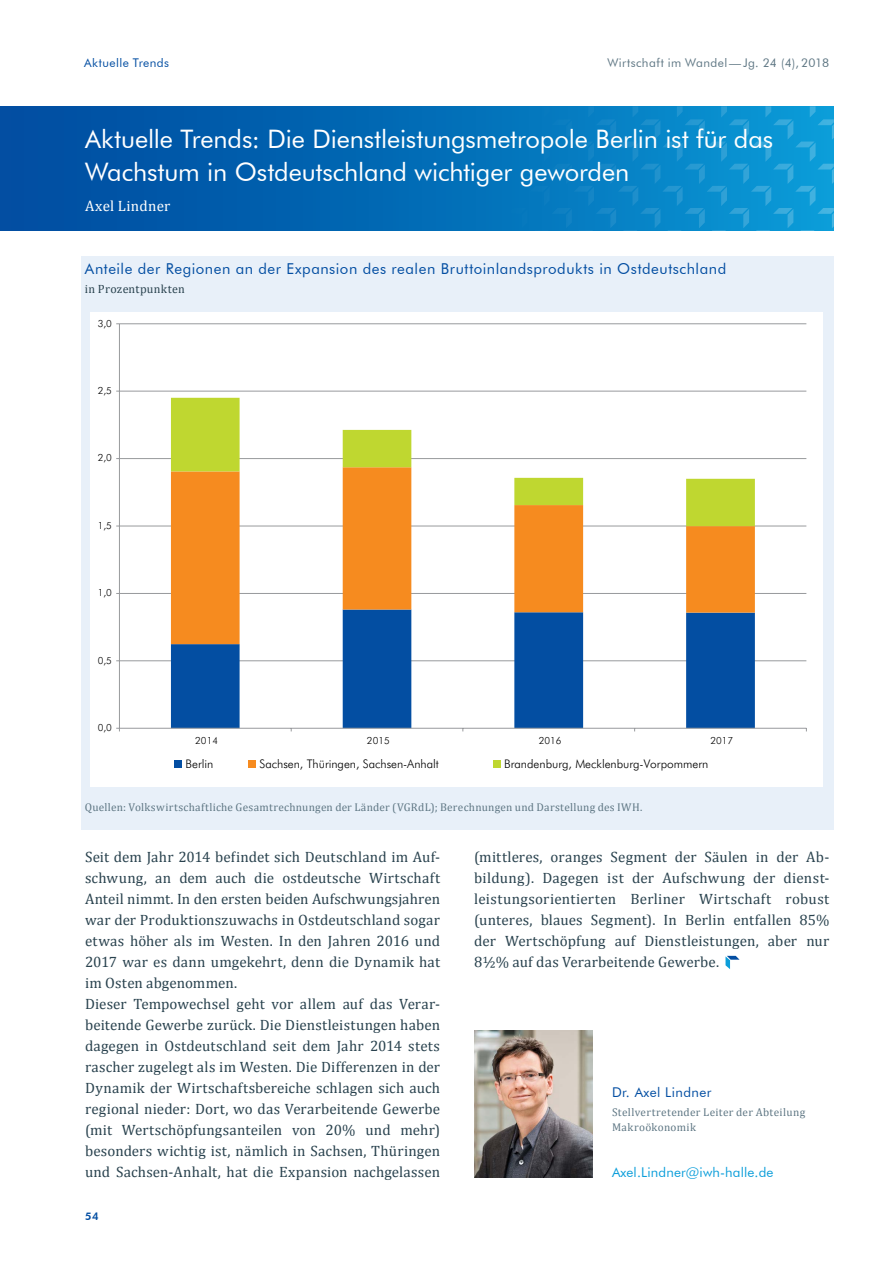
<style>
.page{position:relative;width:893px;height:1263px;background:#fff}
.page>*{position:absolute;margin:0;border:0;box-sizing:border-box;transform-origin:0 0}
.t1{font:25.5px/33px "Futura BT";letter-spacing:-.005em;color:#fff}
.t2{font:15px/21px "Cambria";letter-spacing:.01em;color:#29424e;text-align:justify}
.t3{font:15px "Futura BT";letter-spacing:.035em;color:#034ea2}
.t4{font:15px "Cambria";letter-spacing:.01em;color:#fff}
.t5{font:13.5px "Futura BT";letter-spacing:.01em;color:#0c9eda}
.t6{font:13.5px "Futura BT";letter-spacing:.03em;color:#034ea2}
.t7{font:12px "Futura BT";letter-spacing:.035em;color:#5f7784}
.t8{font:12px "Cambria";letter-spacing:.025em;color:#29424e}
.t9{font:12px "Futura BT";letter-spacing:.035em;color:#034ea2}
.t10{font:300 11.85px "Futura BT";color:#000}
.t11{font:11.25px/15px "Cambria";letter-spacing:.025em;color:#5f7784}
.t12{font:800 10.5px "Futura BT";color:#034ea2}
.t13{font:300 9.9px "Futura BT";color:#000}
</style>
<div class="page">
<div style="left:0;top:107px;width:833px;height:123px;background:#0053a5"></div>
<svg style="left:192px;top:106px;width:642px;height:125px"></svg>
<svg style="left:725px;top:956px;width:14px;height:13px"></svg>
<div style="left:81px;top:256px;width:753px;height:573px;background:#e8f0f9"></div>
<img style="left:474px;top:1030px;width:119px;height:147px">
<div style="left:91px;top:313px;width:726px;height:469px;background:#fff"></div>
<hr style="left:119px;top:660px;width:687px;height:1px;background:#989a9d">
<hr style="left:119px;top:593px;width:687px;height:1px;background:#989a9d">
<hr style="left:119px;top:526px;width:687px;height:1px;background:#989a9d">
<hr style="left:119px;top:458px;width:687px;height:1px;background:#989a9d">
<hr style="left:119px;top:391px;width:687px;height:1px;background:#989a9d">
<hr style="left:119px;top:323px;width:687px;height:1px;background:#989a9d">
<svg style="left:171px;top:644px;width:584px;height:84px"></svg>
<svg style="left:171px;top:526px;width:584px;height:118px"></svg>
<svg style="left:171px;top:398px;width:584px;height:128px"></svg>
<hr style="left:119px;top:324px;width:1px;height:404px;background:#989a9d">
<hr style="left:119px;top:728px;width:687px;height:1px;background:#989a9d">
<div style="left:175px;top:761px;width:7px;height:7px;background:#034ea2"></div>
<div style="left:248px;top:761px;width:8px;height:7px;background:#f68b1f"></div>
<div style="left:493px;top:761px;width:8px;height:7px;background:#bfd730"></div>
<p class="t9" style="left:84px;top:55px;width:86px">Aktuelle Trends</p>
<p class="t7" style="left:607px;top:55px;width:223px">Wirtschaft im Wandel—Jg. 24 (4), 2018</p>
<h1 class="t1" style="left:85px;top:122px;width:690px">Aktuelle Trends: Die Dienstleistungsmetropole Berlin ist für das<br>Wachstum in Ostdeutschland wichtiger geworden</h1>
<p class="t4" style="left:85px;top:197px;width:87px">Axel Lindner</p>
<p class="t3" style="left:85px;top:260px;width:643px">Anteile der Regionen an der Expansion des realen Bruttoinlandsprodukts in Ostdeutschland</p>
<p class="t8" style="left:85px;top:282px;width:101px">in Prozentpunkten</p>
<p class="t13" style="left:98px;top:317px;width:16px">3,0</p>
<p class="t13" style="left:98px;top:384px;width:16px">2,5</p>
<p class="t13" style="left:98px;top:452px;width:16px">2,0</p>
<p class="t13" style="left:98px;top:519px;width:16px">1,5</p>
<p class="t13" style="left:98px;top:587px;width:16px">1,0</p>
<p class="t13" style="left:98px;top:654px;width:16px">0,5</p>
<p class="t13" style="left:98px;top:721px;width:16px">0,0</p>
<p class="t13" style="left:195px;top:734px;width:24px">2014</p>
<p class="t13" style="left:367px;top:734px;width:24px">2015</p>
<p class="t13" style="left:539px;top:734px;width:24px">2016</p>
<p class="t13" style="left:710px;top:734px;width:24px">2017</p>
<p class="t10" style="left:186px;top:757px;width:29px">Berlin</p>
<p class="t10" style="left:260px;top:757px;width:181px">Sachsen, Thüringen, Sachsen-Anhalt</p>
<p class="t10" style="left:504px;top:757px;width:206px">Brandenburg, Mecklenburg-Vorpommern</p>
<p class="t11" style="left:85px;top:800px;width:559px">Quellen: Volkswirtschaftliche Gesamtrechnungen der Länder (VGRdL); Berechnungen und Darstellung des IWH.</p>
<p class="t2" style="left:85px;top:846px;width:357px;text-align:left">Seit dem Jahr 2014 befindet sich Deutschland im Auf&shy;schwung, an dem auch die ostdeutsche Wirtschaft Anteil nimmt. In den ersten beiden Aufschwungsjahren war der Produktionszuwachs in Ostdeutschland sogar etwas höher als im Westen. In den Jahren 2016 und 2017 war es dann umgekehrt, denn die Dynamik hat im Osten abgenommen.<br>Dieser Tempowechsel geht vor allem auf das Verar&shy;beitende Gewerbe zurück. Die Dienstleistungen haben dagegen in Ostdeutschland seit dem Jahr 2014 stets rascher zugelegt als im Westen. Die Differenzen in der Dynamik der Wirtschaftsbereiche schlagen sich auch regional nieder: Dort, wo das Verarbeitende Gewerbe (mit Wertschöpfungsanteilen von 20% und mehr) besonders wichtig ist, nämlich in Sachsen, Thüringen und Sachsen-Anhalt, hat die Expansion nachgelassen</p>
<p class="t12" style="left:85px;top:1210px;width:15px">54</p>
<p class="t2" style="left:474px;top:846px;width:357px">(mittleres, oranges Segment der Säulen in der Ab&shy;bildung). Dagegen ist der Aufschwung der dienst&shy;leistungsorientierten Berliner Wirtschaft robust (unteres, blaues Segment). In Berlin entfallen 85% der Wertschöpfung auf Dienstleistungen, aber nur 8½% auf das Verarbeitende Gewerbe.</p>
<p class="t6" style="left:612px;top:1083px;width:101px">Dr. Axel Lindner</p>
<p class="t11" style="left:612px;top:1104px;width:195px">Stellvertretender Leiter der Abteilung<br>Makroökonomik</p>
<p class="t5" style="left:612px;top:1164px;width:163px">Axel.Lindner@iwh-halle.de</p>
</div>
